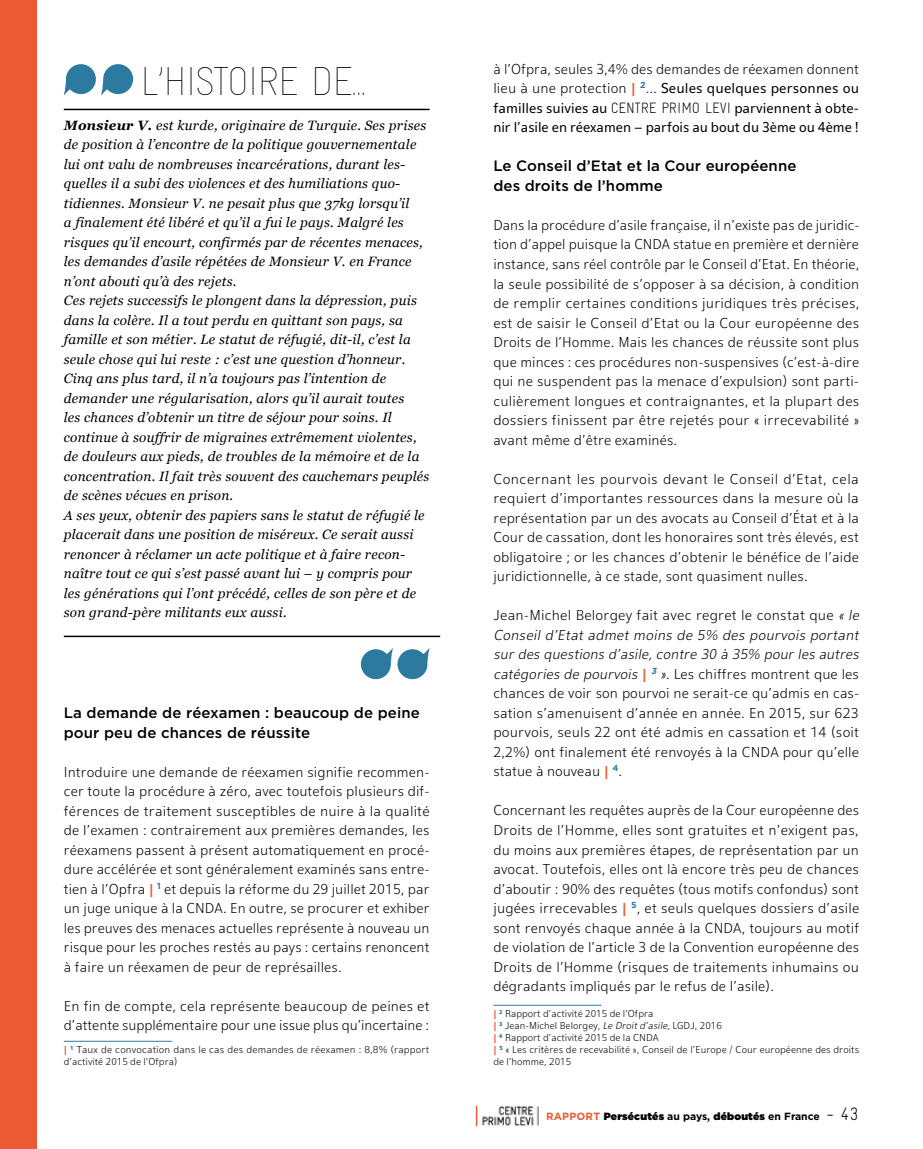
<style>
.page{position:relative;width:923px;height:1149px;background:#fff}
.page>*{position:absolute;margin:0;border:0;box-sizing:border-box;transform-origin:0 0}
.t1{font:100 condensed 39.9px "Gravur";letter-spacing:-.04em;color:#000}
.t2{font:300 15px/19.5px "Eau Douce Sans";letter-spacing:.005em;color:#000;text-align:justify}
.t3{font:15px/19.5px "Eau Douce Sans";letter-spacing:-.005em;color:#000;text-align:justify}
.t4{font:500 15px/19.5px "Gotham HTF";letter-spacing:.005em;color:#000}
.t5{font:italic 13.5px/19.5px "Georgia";letter-spacing:.02em;color:#000}
.t6{font:300 10.5px/12px "Eau Douce Sans";color:#000}
.t7{font:900 10.5px "Gotham";color:#000}
.t8{font:700 10.5px "Gotham";color:#eb5a33}
.s1{font-weight:700}
.s2{font-weight:800;color:#eb5a33}
.s3{font-weight:300}
.s4{font-family:"Gravur";font-weight:300;font-stretch:condensed}
.s5{font-style:italic}
.s6{font-family:"Gravur";font-weight:300;font-stretch:condensed;font-size:18px}
</style>
<div class="page">
<svg style="left:476px;top:1105px;width:1px;height:20px"></svg>
<img style="left:482px;top:1106px;width:57px;height:21px">
<svg style="left:63px;top:64px;width:70px;height:31px"></svg>
<hr style="left:64px;top:109px;width:365px;height:1px;background:#000">
<hr style="left:64px;top:635px;width:376px;height:2px;background:#000">
<svg style="left:361px;top:648px;width:69px;height:31px"></svg>
<hr style="left:64px;top:1040px;width:108px;height:1px;background:#2c7a9f">
<hr style="left:493px;top:1004px;width:108px;height:1px;background:#2c7a9f">
<div style="left:0;top:0;width:36px;height:1148px;background:#eb5a33"></div>
<h1 class="t1" style="left:140px;top:59px;width:228px">L’HISTOIRE DE...</h1>
<p class="t5" style="left:64px;top:115px;width:367px"><span class="s1">Monsieur V.</span> est kurde, originaire de Turquie. Ses prises de position à l’encontre de la politique gouvernementale lui ont valu de nombreuses incarcérations, durant les&shy;quelles il a subi des violences et des humiliations quo&shy;tidiennes. Monsieur V. ne pesait plus que 37kg lorsqu’il<br>a finalement été libéré et qu’il a fui le pays. Malgré les risques qu’il encourt, confirmés par de récentes menaces, les demandes d’asile répétées de Monsieur V. en France n’ont abouti qu’à des rejets.<br>Ces rejets successifs le plongent dans la dépression, puis dans la colère. Il a tout perdu en quittant son pays, sa famille et son métier. Le statut de réfugié, dit-il, c’est la seule chose qui lui reste : c’est une question d’honneur.<br>Cinq ans plus tard, il n’a toujours pas l’intention de demander une régularisation, alors qu’il aurait toutes<br>les chances d’obtenir un titre de séjour pour soins. Il continue à souffrir de migraines extrêmement violentes, de douleurs aux pieds, de troubles de la mémoire et de la concentration. Il fait très souvent des cauchemars peuplés de scènes vécues en prison.<br>A ses yeux, obtenir des papiers sans le statut de réfugié le placerait dans une position de miséreux. Ce serait aussi renoncer à réclamer un acte politique et à faire recon&shy;naître tout ce qui s’est passé avant lui – y compris pour les générations qui l’ont précédé, celles de son père et de son grand-père militants eux aussi.</p>
<p class="t4" style="left:64px;top:702px;width:357px">La demande de réexamen : beaucoup de peine pour peu de chances de réussite</p>
<p class="t2" style="left:64px;top:761px;width:367px">Introduire une demande de réexamen signifie recommen&shy;cer toute la procédure à zéro, avec toutefois plusieurs dif&shy;férences de traitement susceptibles de nuire à la qualité de l’examen : contrairement aux premières demandes, les réexamens passent à présent automatiquement en procé&shy;dure accélérée et sont généralement examinés sans entre&shy;tien à l’Opfra <span class="s2">|</span> <sup>1</sup> et depuis la réforme du 29 juillet 2015, par un juge unique à la CNDA. En outre, se procurer et exhiber les preuves des menaces actuelles représente à nouveau un risque pour les proches restés au pays : certains renoncent à faire un réexamen de peur de représailles.</p>
<p class="t2" style="left:64px;top:995px;width:367px">En fin de compte, cela représente beaucoup de peines et d’attente supplémentaire pour une issue plus qu’incertaine :</p>
<p class="t6" style="left:64px;top:1043px;width:367px"><span class="s2">|</span> <sup>1</sup> Taux de convocation dans le cas des demandes de réexamen : 8,8% (rapport d’activité 2015 de l’Ofpra)</p>
<p class="t3" style="left:493px;top:59px;width:367px"><span class="s3">à l’Ofpra, seules 3,4% des demandes de réexamen donnent lieu à une protection</span> <span class="s2">|</span> <sup>2</sup><span class="s3">…</span> Seules quelques personnes ou familles suivies au <span class="s4">CENTRE PRIMO LEVI</span> parviennent à obte&shy;nir l’asile en réexamen – parfois au bout du 3ème ou 4ème !</p>
<p class="t4" style="left:493px;top:156px;width:304px">Le Conseil d’Etat et la Cour européenne des droits de l’homme</p>
<p class="t2" style="left:493px;top:215px;width:367px">Dans la procédure d’asile française, il n’existe pas de juridic&shy;tion d’appel puisque la CNDA statue en première et dernière instance, sans réel contrôle par le Conseil d’Etat. En théorie, la seule possibilité de s’opposer à sa décision, à condition de remplir certaines conditions juridiques très précises, est de saisir le Conseil d’Etat ou la Cour européenne des Droits de l’Homme. Mais les chances de réussite sont plus que minces : ces procédures non-suspensives (c’est-à-dire qui ne suspendent pas la menace d’expulsion) sont parti&shy;culièrement longues et contraignantes, et la plupart des dossiers finissent par être rejetés pour « irrecevabilité » avant même d’être examinés.</p>
<p class="t2" style="left:493px;top:469px;width:367px">Concernant les pourvois devant le Conseil d’Etat, cela requiert d’importantes ressources dans la mesure où la représentation par un des avocats au Conseil d’État et à la Cour de cassation, dont les honoraires sont très élevés, est obligatoire ; or les chances d’obtenir le bénéfice de l’aide juridictionnelle, à ce stade, sont quasiment nulles.</p>
<p class="t2" style="left:493px;top:605px;width:370px;text-align:left">Jean-Michel Belorgey fait avec regret le constat que <span class="s5">« le Conseil d’Etat admet moins de 5% des pourvois portant sur des questions d’asile, contre 30 à 35% pour les autres catégories de pourvois</span> <span class="s2">|</span> <sup>3</sup> <span class="s5">»</span>. Les chiffres montrent que les chances de voir son pourvoi ne serait-ce qu’admis en cas&shy;sation s’amenuisent d’année en année. En 2015, sur 623 pourvois, seuls 22 ont été admis en cassation et 14 (soit 2,2%) ont finalement été renvoyés à la CNDA pour qu’elle statue à nouveau <span class="s2">|</span> <sup>4</sup>.</p>
<p class="t2" style="left:493px;top:800px;width:367px">Concernant les requêtes auprès de la Cour européenne des Droits de l’Homme, elles sont gratuites et n’exigent pas, du moins aux premières étapes, de représentation par un avocat. Toutefois, elles ont là encore très peu de chances d’aboutir : 90% des requêtes (tous motifs confondus) sont jugées irrecevables <span class="s2">|</span> <sup>5</sup>, et seuls quelques dossiers d’asile sont renvoyés chaque année à la CNDA, toujours au motif de violation de l’article 3 de la Convention européenne des Droits de l’Homme (risques de traitements inhumains ou dégradants impliqués par le refus de l’asile).</p>
<p class="t6" style="left:493px;top:1007px;width:367px"><span class="s2">|</span> <sup>2</sup> Rapport d’activité 2015 de l’Ofpra<br><span class="s2">|</span> <sup>3</sup> Jean-Michel Belorgey, <span class="s5">Le Droitd’asile,</span>LGDJ, 2016<br><span class="s2">|</span> <sup>4</sup> Rapport d’activité 2015 de la CNDA<br><span class="s2">|</span> <sup>5</sup> « Les critères de recevabilité », Conseil de l’Europe / Cour européenne des droits de l’homme, 2015</p>
<p class="t8" style="left:546px;top:1109px;width:40px">RAPPORT</p>
<p class="t7" style="left:604px;top:1109px;width:256px">Persécutés <span class="s1">au pays,</span> déboutés <span class="s1">en France</span> <span class="s6">- 43</span></p>
</div>
